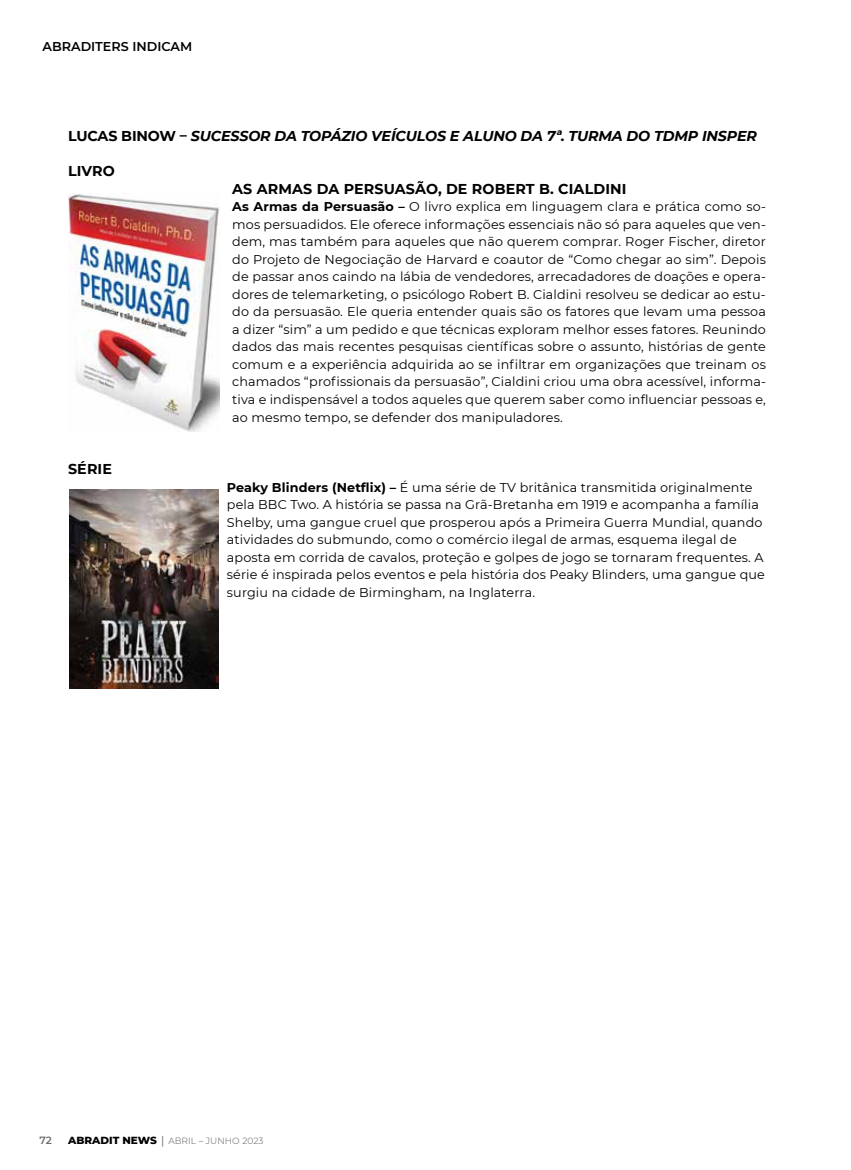
<style>
.page{position:relative;width:851px;height:1170px;background:#fff}
.page>*{position:absolute;margin:0;border:0;box-sizing:border-box;transform-origin:0 0}
.t1{font:italic 700 14.25px "Montserrat";letter-spacing:-.01em;color:#000}
.t2{font:700 14.25px "Montserrat";letter-spacing:.01em;color:#000}
.t3{font:12.75px/17.5px "Montserrat";letter-spacing:.01em;color:#000;text-align:justify}
.t4{font:600 12.75px "Montserrat";color:#000}
.t5{font:600 10.5px "Montserrat";color:#6d6e71}
.t6{font:300 9px "Montserrat";letter-spacing:.01em;color:#58595b}
.s1{font-style:normal}
.s2{font-weight:700}
.s3{font-weight:800;font-size:10.5px;color:#000}
.s4{font-family:"Myriad Pro";font-weight:400;font-size:10.5px}
</style>
<div class="page">
<img style="left:68px;top:193px;width:151px;height:238px">
<img style="left:69px;top:489px;width:149px;height:199px">
<p class="t4" style="left:43px;top:38px;width:151px">ABRADITERS INDICAM</p>
<p class="t1" style="left:68px;top:126px;width:690px"><span class="s1">LUCAS BINOW –</span> SUCESSOR DA TOPÁZIO VEÍCULOS E ALUNO DA 7ª. TURMA DO TDMP INSPER</p>
<p class="t2" style="left:68px;top:161px;width:48px">LIVRO</p>
<p class="t2" style="left:232px;top:179px;width:396px">AS ARMAS DA PERSUASÃO, DE ROBERT B. CIALDINI</p>
<p class="t3" style="left:232px;top:198px;width:535px"><span class="s2">As Armas da Persuasão –</span> O livro explica em linguagem clara e prática como so&shy;mos persuadidos. Ele oferece informações essenciais não só para aqueles que ven&shy;dem, mas também para aqueles que não querem comprar. Roger Fischer, diretor do Projeto de Negociação de Harvard e coautor de “Como chegar ao sim”. Depois de passar anos caindo na lábia de vendedores, arrecadadores de doações e opera&shy;dores de telemarketing, o psicólogo Robert B. Cialdini resolveu se dedicar ao estu&shy;do da persuasão. Ele queria entender quais são os fatores que levam uma pessoa a dizer “sim” a um pedido e que técnicas exploram melhor esses fatores. Reunindo dados das mais recentes pesquisas científicas sobre o assunto, histórias de gente comum e a experiência adquirida ao se infiltrar em organizações que treinam os chamados “profissionais da persuasão”, Cialdini criou uma obra acessível, informa&shy;tiva e indispensável a todos aqueles que querem saber como influenciar pessoas e, ao mesmo tempo, se defender dos manipuladores.</p>
<p class="t2" style="left:68px;top:458px;width:45px">SÉRIE</p>
<p class="t3" style="left:227px;top:478px;width:539px;text-align:left"><span class="s2">Peaky Blinders (Netflix) –</span> É uma série de TV britânica transmitida originalmente pela BBC Two. A história se passa na Grã-Bretanha em 1919 e acompanha a família Shelby, uma gangue cruel que prosperou após a Primeira Guerra Mundial, quando atividades do submundo, como o comércio ilegal de armas, esquema ilegal de aposta em corrida de cavalos, proteção e golpes de jogo se tornaram frequentes. A série é inspirada pelos eventos e pela história dos Peaky Blinders, uma gangue que surgiu na cidade de Birmingham, na Inglaterra.</p>
<p class="t5" style="left:39px;top:1133px;width:14px">72</p>
<p class="t6" style="left:68px;top:1134px;width:197px"><span class="s3">ABRADIT NEWS</span> <span class="s4">|</span> ABRIL – JUNHO 2023</p>
</div>
